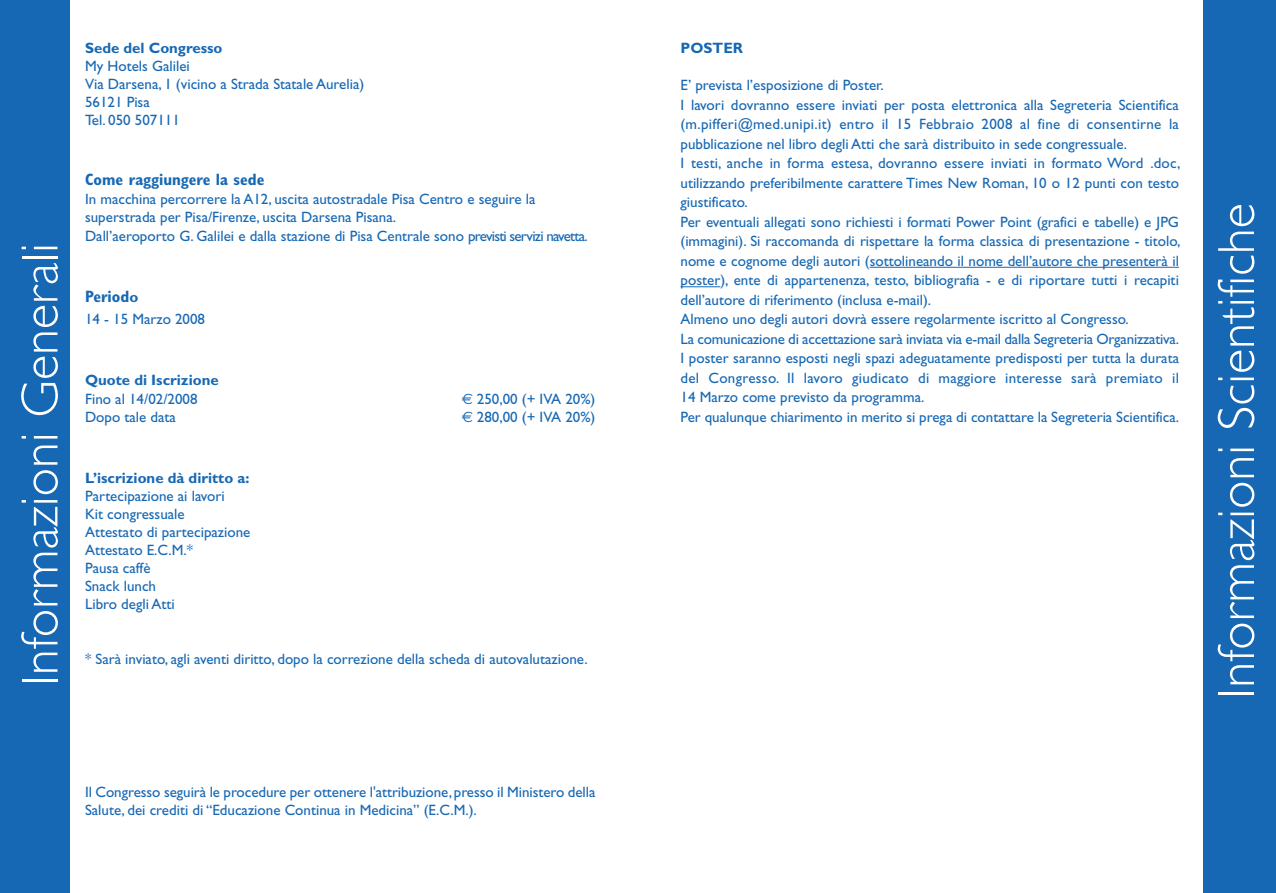
<style>
.page{position:relative;width:1276px;height:893px;background:#fff}
.page>*{position:absolute;margin:0;border:0;box-sizing:border-box;transform-origin:0 0}
.t1{font:300 52.5px "Gill Sans";color:#fff}
.t2{font:700 condensed 16.5px "Gill Sans";color:#1768b4}
.t3{font:15px/19.5px "Gill Sans";color:#1768b4}
.t4{font:700 15px "Gill Sans";color:#1768b4}
.s1{font-stretch:normal;font-size:15px}
.s2{font-family:"Euro Sans"}
</style>
<div class="page">
<div style="left:0;top:0;width:70px;height:893px;background:#1768b4"></div>
<div style="left:1203px;top:0;width:73px;height:893px;background:#1768b4"></div>
<hr style="left:869px;top:267px;width:310px;height:1px;background:#1768b4">
<hr style="left:680px;top:286px;width:40px;height:1px;background:#1768b4">
<h1 class="t1" style="left:9px;top:686px;width:444px;rotate:-90deg">Informazioni Generali</h1>
<p class="t4" style="left:85px;top:42px;width:139px">Sede del Congresso</p>
<p class="t3" style="left:85px;top:58px;width:281px;line-height:18px">My Hotels Galilei<br>Via Darsena, 1 (vicino a Strada Statale Aurelia)<br>56121 Pisa<br>Tel. 050 507111</p>
<p class="t2" style="left:85px;top:173px;width:181px">Come raggiungere la sede</p>
<p class="t3" style="left:85px;top:191px;width:504px;line-height:18.5px">In macchina percorrere la A12, uscita autostradale Pisa Centro e seguire la superstrada per Pisa/Firenze, uscita Darsena Pisana.<br>Dall’aeroporto G. Galilei e dalla stazione di Pisa Centrale sono previsti servizi navetta.</p>
<p class="t2" style="left:85px;top:290px;width:55px">Period<span class="s1">o</span></p>
<p class="t3" style="left:85px;top:310px;width:122px">14 - 15 Marzo 2008</p>
<p class="t4" style="left:85px;top:374px;width:135px">Quote di Iscrizione</p>
<p class="t3" style="left:85px;top:390px;width:114px">Fino al 14/02/2008</p>
<p class="t3" style="left:462px;top:390px;width:135px"><span class="s2">€</span> 250,00 (+ IVA 20%)</p>
<p class="t3" style="left:85px;top:408px;width:92px">Dopo tale data</p>
<p class="t3" style="left:462px;top:408px;width:135px"><span class="s2">€</span> 280,00 (+ IVA 20%)</p>
<p class="t4" style="left:85px;top:472px;width:166px">L’iscrizione dà diritto a:</p>
<p class="t3" style="left:85px;top:488px;width:167px;line-height:18px">Partecipazione ai lavori<br>Kit congressuale<br>Attestato di partecipazione<br>Attestato E.C.M.*<br>Pausa caffè<br>Snack lunch<br>Libro degli Atti</p>
<p class="t3" style="left:85px;top:651px;width:504px">* Sarà inviato, agli aventi diritto, dopo la correzione della scheda di autovalutazione.</p>
<p class="t3" style="left:85px;top:785px;width:512px;line-height:18px">Il Congresso seguirà le procedure per ottenere l'attribuzione,presso il Ministero della<br>Salute, dei crediti di “Educazione Continua in Medicina” (E.C.M.).</p>
<p class="t4" style="left:680px;top:42px;width:64px">POSTER</p>
<p class="t3" style="left:680px;top:77px;width:501px">E’ prevista l’esposizione di Poster.<br>I lavori dovranno essere inviati per posta elettronica alla Segreteria Scientifica (m.pifferi@med.unipi.it) entro il 15 Febbraio 2008 al fine di consentirne la pubblicazione nel libro degli Atti che sarà distribuito in sede congressuale.<br>I testi, anche in forma estesa, dovranno essere inviati in formato Word .doc, utilizzando preferibilmente carattere Times New Roman, 10 o 12 punti con testo giustificato.<br>Per eventuali allegati sono richiesti i formati Power Point (grafici e tabelle) e JPG (immagini). Si raccomanda di rispettare la forma classica di presentazione - titolo, nome e cognome degli autori (sottolineando il nome dell’autore che presenterà il poster), ente di appartenenza, testo, bibliografia - e di riportare tutti i recapiti dell’autore di riferimento (inclusa e-mail).<br>Almeno uno degli autori dovrà essere regolarmente iscritto al Congresso.<br>La comunicazione di accettazione sarà inviata via e-mail dalla Segreteria Organizzativa.<br>I poster saranno esposti negli spazi adeguatamente predisposti per tutta la durata del Congresso. Il lavoro giudicato di maggiore interesse sarà premiato il 14 Marzo come previsto da programma.<br>Per qualunque chiarimento in merito si prega di contattare la Segreteria Scientifica.</p>
<h1 class="t1" style="left:1205px;top:698px;width:497px;rotate:-90deg">Informazioni Scientifiche</h1>
</div>
